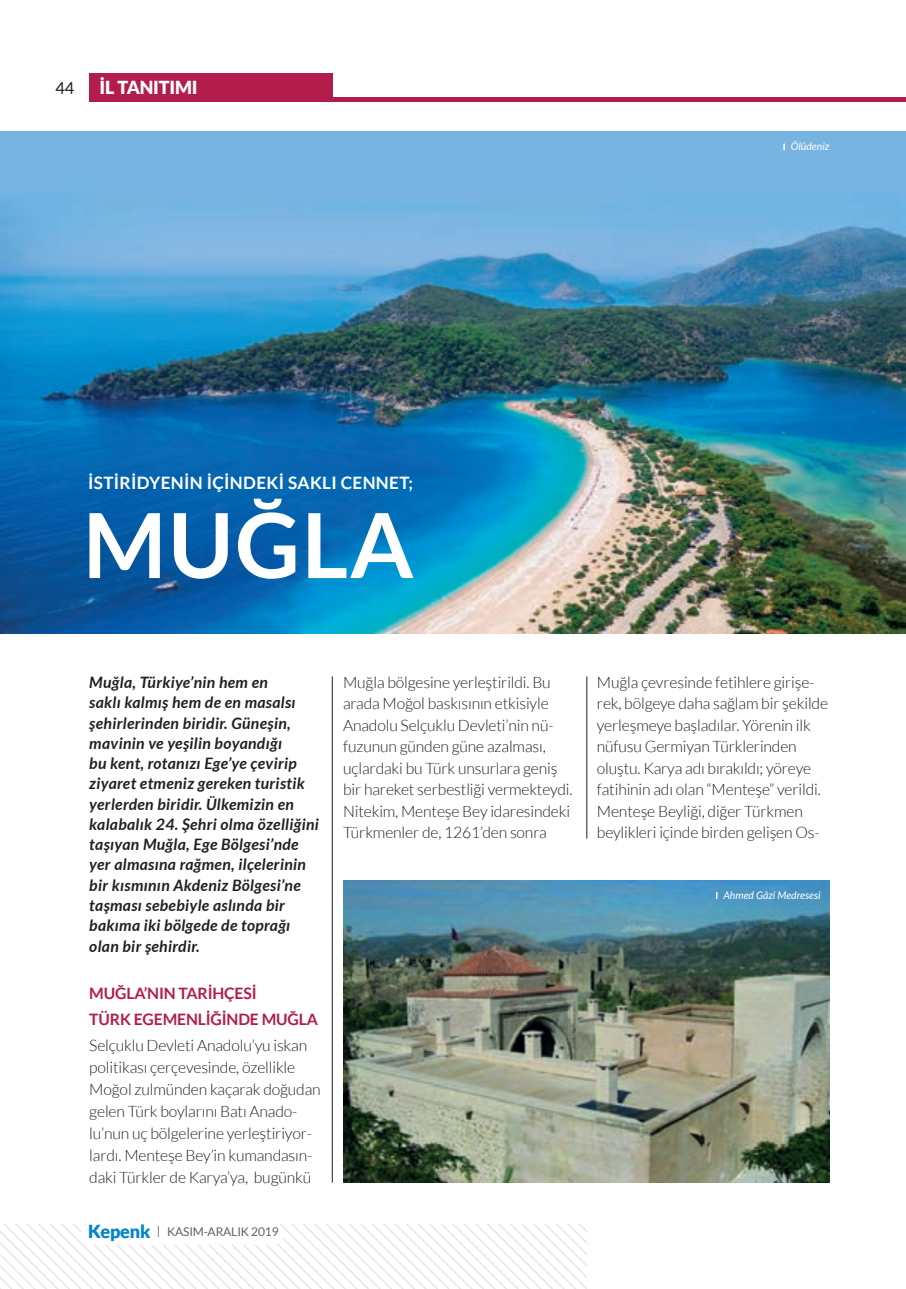
<style>
.page{position:relative;width:906px;height:1289px;background:#fff}
.page>*{position:absolute;margin:0;border:0;box-sizing:border-box;transform-origin:0 0}
.t1{font:700 89.7px "Lato TR";letter-spacing:.02em;color:#fff}
.t2{font:900 18px "Lato TR";letter-spacing:-.01em;color:#fff}
.t3{font:700 17.1px "Lato TR";letter-spacing:.02em;color:#fff}
.t4{font:16.5px "Lato TR";color:#231f20}
.t5{font:300 15.75px/21.5px "Lato TR";letter-spacing:-.01em;color:#231f20}
.t6{font:italic 700 15.75px/20.2px "Lato TR";letter-spacing:.02em;color:#231f20}
.t7{font:700 15.75px/26.2px "Lato TR";letter-spacing:-.01em;color:#b21d4b}
.t8{font:12px "Lato TR";letter-spacing:-.01em;color:#636366}
.t9{font:italic 10.5px "Lato TR";color:#fff}
.s1{font-weight:900;font-size:18px;color:#0084ca}
</style>
<div class="page">
<svg style="left:0;top:1224px;width:586px;height:64px"></svg>
<div style="left:81px;top:1222px;width:203px;height:22px;background:#fff;border-radius:11px"></div>
<div style="left:89px;top:74px;width:243px;height:27px;background:#b21d4b"></div>
<hr style="left:89px;top:97px;width:817px;height:4px;background:#b21d4b">
<hr style="left:332px;top:676px;width:1px;height:506px;background:#231f20">
<hr style="left:586px;top:676px;width:1px;height:162px;background:#231f20">
<img style="left:0;top:132px;width:906px;height:502px">
<img style="left:343px;top:880px;width:486px;height:302px">
<svg style="left:783px;top:144px;width:2px;height:6px"></svg>
<p class="t4" style="left:55px;top:78px;width:21px">44</p>
<p class="t2" style="left:100px;top:77px;width:99px">İL TANITIMI</p>
<p class="t3" style="left:88px;top:473px;width:326px">İSTİRİDYENİN İÇİNDEKİ SAKLI CENNET;</p>
<h1 class="t1" style="left:83px;top:494px;width:332px">MUĞLA</h1>
<p class="t9" style="left:790px;top:141px;width:40px">Ölüdeniz</p>
<p class="t6" style="left:89px;top:672px;width:231px">Muğla, Türkiye’nin hem en<br>saklı kalmış hem de en masalsı şehirlerinden biridir. Güneşin, mavinin ve yeşilin boyandığı<br>bu kent, rotanızı Ege’ye çevirip ziyaret etmeniz gereken turistik yerlerden biridir. Ülkemizin en kalabalık 24. Şehri olma özelliğini taşıyan Muğla, Ege Bölgesi’nde yer almasına rağmen, ilçelerinin bir kısmının Akdeniz Bölgesi’ne taşması sebebiyle aslında bir bakıma iki bölgede de toprağı olan bir şehirdir.</p>
<p class="t7" style="left:89px;top:979px;width:230px">MUĞLA’NIN TARI HÇESI<br>TÜRK EGEMENLIĞI NDE MUĞLA</p>
<p class="t5" style="left:89px;top:1034px;width:233px;line-height:21.9px">Selçuklu Devleti Anadolu’yu iskan politikası çerçevesinde, özellikle Moğol zulmünden kaçarak doğudan gelen Türk boylarını Batı Anado&shy;lu’nun uç bölgelerine yerleştiriyor&shy;lardı. Menteşe Bey’in kumandasın&shy;daki Türkler de Karya’ya, bugünkü</p>
<p class="t8" style="left:88px;top:1225px;width:192px"><span class="s1">Kepenk</span> | KASIM-ARALIK 2019</p>
<p class="t5" style="left:343px;top:671px;width:231px">Muğla bölgesine yerleştirildi. Bu arada Moğol baskısının etkisiyle Anadolu Selçuklu Devleti’nin nü&shy;fuzunun günden güne azalması, uçlardaki bu Türk unsurlara geniş bir hareket serbestliği vermekteydi.<br>Nitekim, Menteşe Bey idaresindeki Türkmenler de, 1261’den sonra</p>
<p class="t5" style="left:597px;top:671px;width:233px">Muğla çevresinde fetihlere girişe&shy;rek, bölgeye daha sağlam bir şekilde yerleşmeye başladılar. Yörenin ilk nüfusu Germiyan Türklerinden oluştu. Karya adı bırakıldı; yöreye fatihinin adı olan “Menteşe” verildi.<br>Menteşe Beyliği, diğer Türkmen beylikleri içinde birden gelişen Os-</p>
<p class="t9" style="left:723px;top:889px;width:99px">Ahmed Gâzi Medresesi</p>
</div>
